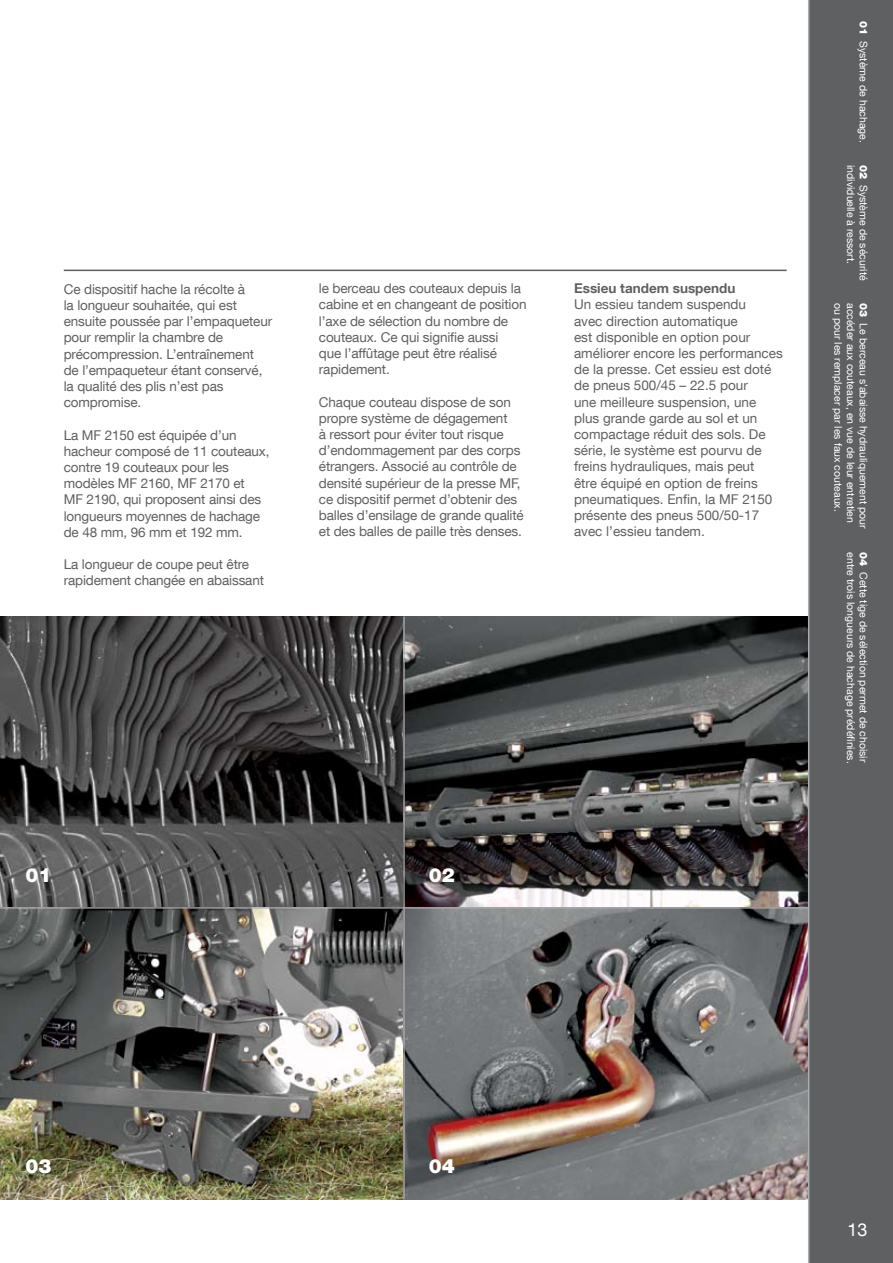
<style>
.page{position:relative;width:893px;height:1263px;background:#fff}
.page>*{position:absolute;margin:0;border:0;box-sizing:border-box;transform-origin:0 0}
.t1{font:900 19.5px "Helvetica Neue LT Com";color:#fff}
.t2{font:18px "Helvetica Neue LT Com";color:#fff}
.t3{font:13.5px/16.2px "Helvetica Neue LT Com";letter-spacing:-.01em;color:#5f6062}
.t4{font:700 13.5px "Helvetica Neue LT Com";color:#5f6062}
.t5{font:10.5px/12.6px "Helvetica Neue LT Com";color:#fff}
.s1{font-weight:900}
</style>
<div class="page">
<img style="left:0;top:617px;width:808px;height:582px">
<hr style="left:0;top:907px;width:808px;height:1px;background:#aaacaf">
<hr style="left:403px;top:617px;width:2px;height:582px;background:#aaacaf">
<div style="left:808px;top:0;width:85px;height:1263px;background:#5f6062"></div>
<hr style="left:64px;top:270px;width:723px;height:1px;background:#5f6062">
<p class="t3" style="left:64px;top:280px;width:210px">Ce dispositif hache la récolte à<br>la longueur souhaitée, qui est ensuite poussée par l’empaqueteur pour remplir la chambre de précompression. L’entraînement de l’empaqueteur étant conservé, la qualité des plis n’est pas compromise.</p>
<p class="t3" style="left:64px;top:426px;width:207px">La MF 2150 est équipée d’un hacheur composé de 11 couteaux, contre 19 couteaux pour les modèles MF 2160, MF 2170 et<br>MF 2190, qui proposent ainsi des longueurs moyennes de hachage de 48 mm, 96 mm et 192 mm.</p>
<p class="t3" style="left:64px;top:556px;width:202px">La longueur de coupe peut être rapidement changée en abaissant</p>
<p class="t3" style="left:319px;top:280px;width:209px">le berceau des couteaux depuis la cabine et en changeant de position l’axe de sélection du nombre de couteaux. Ce qui signifie aussi<br>que l’affûtage peut être réalisé rapidement.</p>
<p class="t3" style="left:319px;top:393px;width:206px">Chaque couteau dispose de son propre système de dégagement<br>à ressort pour éviter tout risque d’endommagement par des corps étrangers. Associé au contrôle de densité supérieur de la presse MF, ce dispositif permet d’obtenir des balles d’ensilage de grande qualité et des balles de paille très denses.</p>
<p class="t4" style="left:574px;top:280px;width:163px">Essieu tandem suspendu</p>
<p class="t3" style="left:574px;top:296px;width:210px">Un essieu tandem suspendu<br>avec direction automatique<br>est disponible en option pour améliorer encore les performances de la presse. Cet essieu est doté de pneus 500/45 – 22.5 pour<br>une meilleure suspension, une plus grande garde au sol et un compactage réduit des sols. De série, le système est pourvu de freins hydrauliques, mais peut<br>être équipé en option de freins pneumatiques. Enfin, la MF 2150 présente des pneus 500/50-17 avec l’essieu tandem.</p>
<h1 class="t1" style="left:26px;top:863px;width:28px">01</h1>
<h1 class="t1" style="left:429px;top:863px;width:28px">02</h1>
<p class="t5" style="left:870px;top:21px;width:123px;rotate:90deg"><span class="s1">01</span> Système de hachage.</p>
<p class="t5" style="left:870px;top:165px;width:117px;rotate:90deg"><span class="s1">02</span> Système de sécurité individuelle à ressort.</p>
<p class="t5" style="left:870px;top:303px;width:227px;rotate:90deg"><span class="s1">03</span> Le berceau s’abaisse hydrauliquement pour</p>
<p class="t5" style="left:845px;top:303px;width:210px;rotate:90deg">ou pour les remplacer par les faux couteaux.</p>
<p class="t5" style="left:857px;top:303px;width:221px;rotate:90deg">accéder aux couteaux, en vue de leur entretien</p>
<p class="t5" style="left:870px;top:552px;width:213px;rotate:90deg"><span class="s1">04</span> Cette tige de sélection permet de choisir entre trois longueurs de hachage prédéfinies.</p>
<h1 class="t1" style="left:26px;top:1154px;width:28px">03</h1>
<h1 class="t1" style="left:429px;top:1154px;width:28px">04</h1>
<h2 class="t2" style="left:847px;top:1218px;width:22px">13</h2>
</div>
